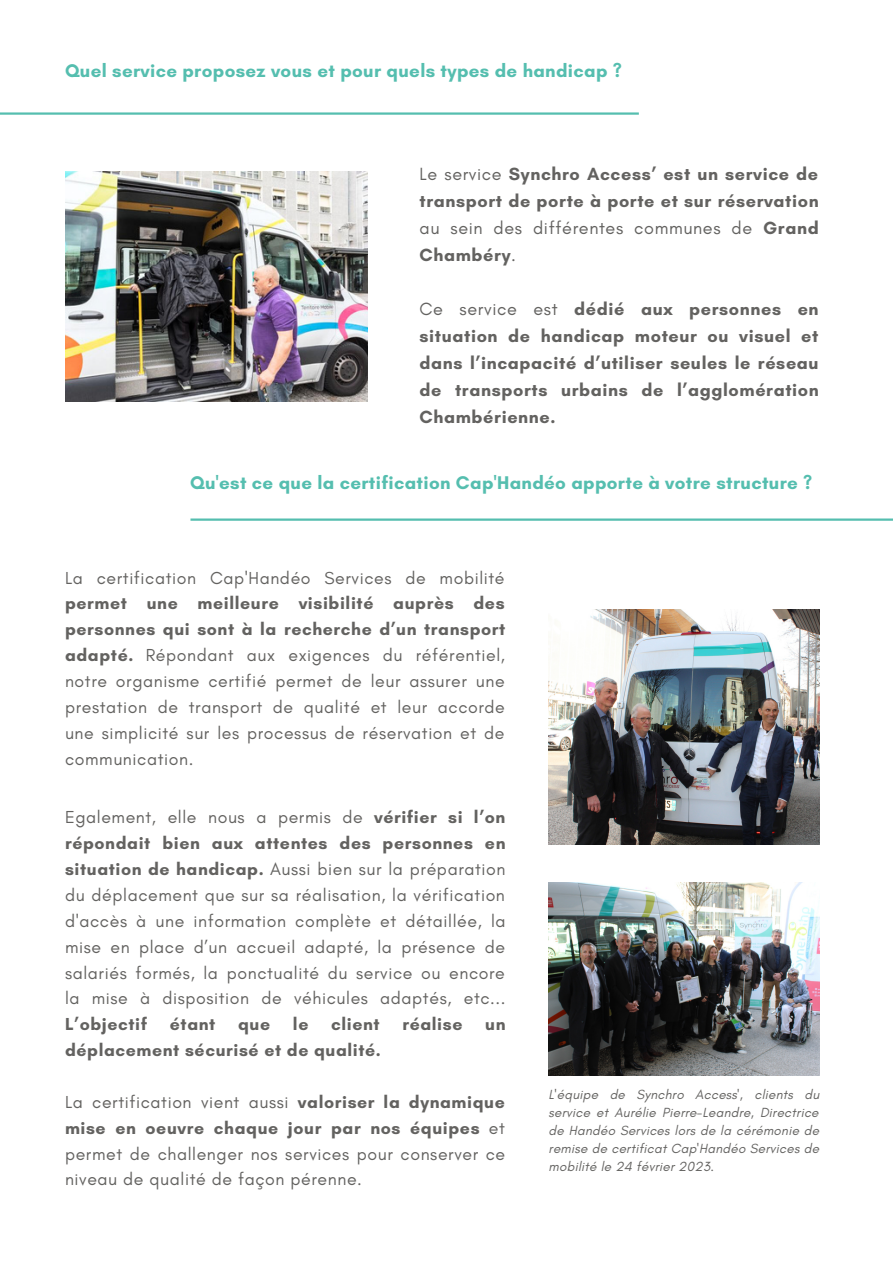
<style>
.page{position:relative;width:893px;height:1264px;background:#fff}
.page>*{position:absolute;margin:0;border:0;box-sizing:border-box;transform-origin:0 0}
.t1{font:700 18.75px "Glacial Indifference";letter-spacing:.02em;color:#55beaf}
.t2{font:700 18px/27px "Glacial Indifference";letter-spacing:.035em;color:#636260;text-align:justify}
.t3{font:17.7px/25.8px "Glacial Indifference";letter-spacing:.035em;color:#636260;text-align:justify}
.t4{font:700 17.7px "Glacial Indifference";letter-spacing:.035em;color:#636260}
.t5{font:italic 13.5px/18px "Glacial Indifference";letter-spacing:.015em;color:#636260;text-align:justify}
.s1{font-weight:400}
.s2{font-weight:700}
</style>
<div class="page">
<hr style="left:0;top:112px;width:638px;height:3px;background:#55beaf">
<img style="left:65px;top:171px;width:302px;height:230px">
<img style="left:548px;top:609px;width:271px;height:235px">
<hr style="left:190px;top:518px;width:702px;height:2px;background:#55beaf">
<img style="left:548px;top:882px;width:271px;height:193px">
<p class="t1" style="left:65px;top:59px;width:558px">Quel service proposez vous et pour quels types de handicap ?</p>
<p class="t2" style="left:419px;top:160px;width:400px"><span class="s1">Le service</span> Synchro Access’ est un service de transport de porte à porte et sur réservation <span class="s1">au sein des différentes communes de</span> Grand Chambéry<span class="s1">.</span></p>
<p class="t2" style="left:419px;top:295px;width:401px"><span class="s1">Ce service est</span> dédié aux personnes en situation de handicap moteur ou visuel et dans l’incapacité d’utiliser seules le réseau de transports urbains de l’agglomération Chambérienne.</p>
<p class="t1" style="left:190px;top:471px;width:623px">Qu'est ce que la certification Cap'Handéo apporte à votre structure ?</p>
<p class="t3" style="left:65px;top:564px;width:442px">La certification Cap'Handéo Services de mobilité <span class="s2">permet une meilleure visibilité auprès des personnes qui sont à la recherche d’un transport adapté.</span> Répondant aux exigences du référentiel, notre organisme certifié permet de leur assurer une prestation de transport de qualité et leur accorde une simplicité sur les processus de réservation et de communication.</p>
<p class="t3" style="left:65px;top:804px;width:442px">Egalement, elle nous a permis de <span class="s2">vérifier si l’on répondait bien aux attentes des personnes en situation de handicap.</span> Aussi bien sur la préparation du déplacement que sur sa réalisation, la vérification d'accès à une information complète et détaillée, la mise en place d’un accueil adapté, la présence de salariés formés, la ponctualité du service ou encore la mise à disposition de véhicules adaptés, etc...<br><span class="s2">L’objectif</span></p>
<p class="t4" style="left:170px;top:1013px;width:47px">étant</p>
<p class="t4" style="left:238px;top:1013px;width:34px">que</p>
<p class="t4" style="left:293px;top:1013px;width:17px">le</p>
<p class="t4" style="left:331px;top:1013px;width:50px">client</p>
<p class="t4" style="left:402px;top:1013px;width:62px">réalise</p>
<p class="t4" style="left:485px;top:1013px;width:22px">un</p>
<p class="t4" style="left:65px;top:1039px;width:317px">déplacement sécurisé et de qualité.</p>
<p class="t3" style="left:65px;top:1088px;width:441px">La certification vient aussi <span class="s2">valoriser la dynamique mise en oeuvre chaque jour par nos équipes</span> et permet de challenger nos services pour conserver ce niveau de qualité de façon pérenne.</p>
<p class="t5" style="left:548px;top:1084px;width:272px">L'équipe de Synchro Access', clients du service et Aurélie Pierre-Leandre, Directrice de Handéo Services lors de la cérémonie de remise de certificat Cap'Handéo Services de mobilité le 24 février 2023.</p>
</div>
